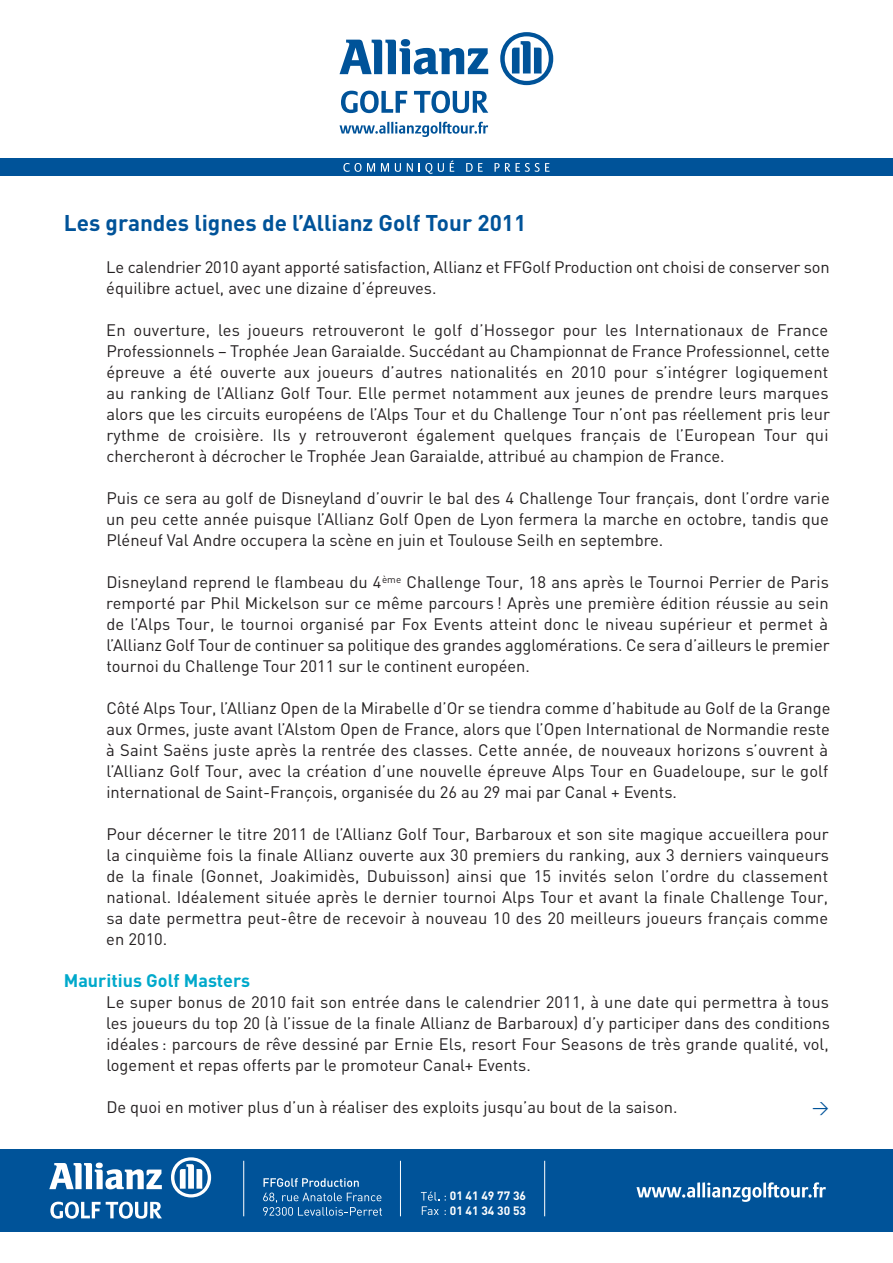
<style>
.page{position:relative;width:893px;height:1263px;background:#fff}
.page>*{position:absolute;margin:0;border:0;box-sizing:border-box;transform-origin:0 0}
.t1{font:700 22.5px "DIN";color:#005399}
.t2{font:700 18px "DIN";color:#00a9cb}
.t3{font:16.5px/21px "DIN";color:#231f20;text-align:justify}
.t4{font:16.5px "DIN";color:#005399}
.t5{font:700 12px/14.5px "DIN";color:#fff}
</style>
<div class="page">
<div style="left:0;top:158px;width:893px;height:17px;background:#005399"></div>
<svg style="left:343px;top:163px;width:32px;height:9px"></svg>
<svg style="left:381px;top:163px;width:8px;height:9px"></svg>
<svg style="left:395px;top:163px;width:6px;height:9px"></svg>
<svg style="left:407px;top:163px;width:6px;height:9px"></svg>
<svg style="left:419px;top:163px;width:13px;height:11px"></svg>
<svg style="left:438px;top:163px;width:6px;height:9px"></svg>
<svg style="left:450px;top:160px;width:4px;height:12px"></svg>
<svg style="left:466px;top:163px;width:17px;height:9px"></svg>
<svg style="left:495px;top:163px;width:55px;height:9px"></svg>
<div style="left:0;top:1149px;width:893px;height:82px;background:#005399"></div>
<svg style="left:263px;top:1178px;width:119px;height:38px"></svg>
<hr style="left:400px;top:1161px;width:1px;height:55px;background:#fff">
<hr style="left:544px;top:1161px;width:1px;height:55px;background:#fff">
<hr style="left:243px;top:1161px;width:1px;height:55px;background:#fff">
<svg style="left:421px;top:1191px;width:18px;height:9px"></svg>
<svg style="left:422px;top:1206px;width:17px;height:9px"></svg>
<svg style="left:49px;top:1162px;width:113px;height:27px"></svg>
<svg style="left:171px;top:1157px;width:40px;height:40px"></svg>
<svg style="left:50px;top:1201px;width:112px;height:18px"></svg>
<svg style="left:340px;top:39px;width:148px;height:35px"></svg>
<svg style="left:500px;top:32px;width:53px;height:53px"></svg>
<svg style="left:341px;top:91px;width:66px;height:22px"></svg>
<svg style="left:414px;top:91px;width:74px;height:22px"></svg>
<svg style="left:340px;top:122px;width:148px;height:15px"></svg>
<svg style="left:636px;top:1187px;width:59px;height:11px"></svg>
<hr style="left:697px;top:1182px;width:3px;height:15px;background:#fff">
<hr style="left:702px;top:1182px;width:3px;height:15px;background:#fff">
<svg style="left:707px;top:1182px;width:54px;height:20px"></svg>
<hr style="left:763px;top:1182px;width:3px;height:15px;background:#fff">
<svg style="left:767px;top:1182px;width:59px;height:16px"></svg>
<h1 class="t1" style="left:64px;top:208px;width:464px">Les grandes lignes de l’Allianz Golf Tour 2011</h1>
<p class="t3" style="left:106px;top:256px;width:725px">Le calendrier 2010 ayant apporté satisfaction, Allianz et FFGolf Production ont choisi de conserver son équilibre actuel, avec une dizaine d’épreuves.</p>
<p class="t3" style="left:106px;top:319px;width:725px">En ouverture, les joueurs retrouveront le golf d’Hossegor pour les Internationaux de France Professionnels – Trophée Jean Garaialde. Succédant au Championnat de France Professionnel, cette épreuve a été ouverte aux joueurs d’autres nationalités en 2010 pour s’intégrer logiquement au ranking de l’Allianz Golf Tour. Elle permet notamment aux jeunes de prendre leurs marques alors que les circuits européens de l’Alps Tour et du Challenge Tour n’ont pas réellement pris leur rythme de croisière. Ils y retrouveront également quelques français de l’European Tour qui chercheront à décrocher le Trophée Jean Garaialde, attribué au champion de France.</p>
<p class="t3" style="left:106px;top:487px;width:725px">Puis ce sera au golf de Disneyland d’ouvrir le bal des 4 Challenge Tour français, dont l’ordre varie un peu cette année puisque l’Allianz Golf Open de Lyon fermera la marche en octobre, tandis que Pléneuf Val Andre occupera la scène en juin et Toulouse Seilh en septembre.</p>
<p class="t3" style="left:106px;top:571px;width:725px">Disneyland reprend le flambeau du 4<sup>ème</sup> Challenge Tour, 18 ans après le Tournoi Perrier de Paris remporté par Phil Mickelson sur ce même parcours ! Après une première édition réussie au sein de l’Alps Tour, le tournoi organisé par Fox Events atteint donc le niveau supérieur et permet à l’Allianz Golf Tour de continuer sa politique des grandes agglomérations. Ce sera d’ailleurs le premier tournoi du Challenge Tour 2011 sur le continent européen.</p>
<p class="t3" style="left:106px;top:697px;width:726px;text-align:left">Côté Alps Tour, l’Allianz Open de la Mirabelle d’Or se tiendra comme d’habitude au Golf de la Grange aux Ormes, juste avant l’Alstom Open de France, alors que l’Open International de Normandie reste à Saint Saëns juste après la rentrée des classes. Cette année, de nouveaux horizons s’ouvrent à l’Allianz Golf Tour, avec la création d’une nouvelle épreuve Alps Tour en Guadeloupe, sur le golf international de Saint-François, organisée du 26 au 29 mai par Canal + Events.</p>
<p class="t3" style="left:106px;top:823px;width:724px">Pour décerner le titre 2011 de l’Allianz Golf Tour, Barbaroux et son site magique accueillera pour la cinquième fois la finale Allianz ouverte aux 30 premiers du ranking, aux 3 derniers vainqueurs de la finale (Gonnet, Joakimidès, Dubuisson) ainsi que 15 invités selon l’ordre du classement national. Idéalement située après le dernier tournoi Alps Tour et avant la finale Challenge Tour, sa date permettra peut-être de recevoir à nouveau 10 des 20 meilleurs joueurs français comme en 2010.</p>
<p class="t2" style="left:64px;top:968px;width:188px">Mauritius Golf Masters</p>
<p class="t3" style="left:106px;top:991px;width:725px">Le super bonus de 2010 fait son entrée dans le calendrier 2011, à une date qui permettra à tous les joueurs du top 20 (à l’issue de la finale Allianz de Barbaroux) d’y participer dans des conditions idéales : parcours de rêve dessiné par Ernie Els, resort Four Seasons de très grande qualité, vol, logement et repas offerts par le promoteur Canal+ Events.</p>
<p class="t3" style="left:106px;top:1096px;width:573px">De quoi en motiver plus d’un à réaliser des exploits jusqu’au bout de la saison.</p>
<p class="t4" style="left:812px;top:1096px;width:18px">&gt;</p>
<p class="t5" style="left:450px;top:1188px;width:78px">01 41 49 77 36<br>01 41 34 30 53</p>
</div>
